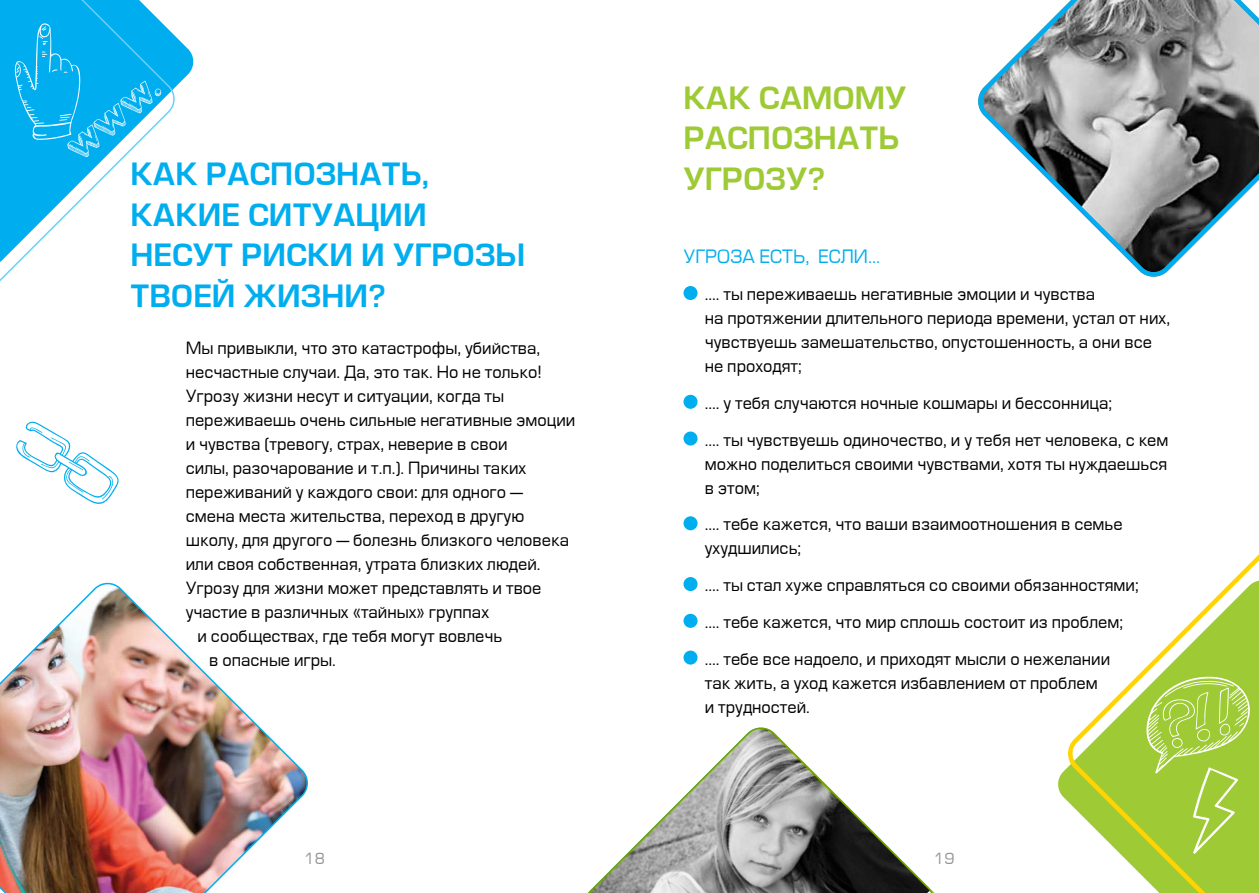
<style>
.page{position:relative;width:1259px;height:893px;background:#fff}
.page>*{position:absolute;margin:0;border:0;box-sizing:border-box;transform-origin:0 0}
.t1{font:30px/40.5px "GL Europe Demi Normal";color:#00aeef}
.t2{font:30px/40.5px "GL Europe Demi Normal";color:#9eca35}
.t3{font:18px "GL Europe Normal";color:#00aeef}
.t4{font:16.5px/24px "GL Europe Normal";color:#000}
.t5{font:15px "GL Europe Normal";color:#939598}
</style>
<div class="page">
<svg style="left:178px;top:39px;width:16px;height:46px"></svg>
<svg style="left:0;top:0;width:178px;height:282px"></svg>
<img style="left:0;top:582px;width:308px;height:311px">
<div style="left:683px;top:286px;width:14px;height:14px;background:#00aeef;border-radius:50%"></div>
<div style="left:683px;top:395px;width:14px;height:14px;background:#00aeef;border-radius:50%"></div>
<div style="left:683px;top:431px;width:14px;height:15px;background:#00aeef;border-radius:50%"></div>
<div style="left:683px;top:516px;width:14px;height:14px;background:#00aeef;border-radius:50%"></div>
<div style="left:683px;top:577px;width:14px;height:14px;background:#00aeef;border-radius:50%"></div>
<div style="left:683px;top:614px;width:14px;height:14px;background:#00aeef;border-radius:50%"></div>
<div style="left:683px;top:651px;width:14px;height:14px;background:#00aeef;border-radius:50%"></div>
<svg style="left:1068px;top:554px;width:191px;height:339px"></svg>
<svg style="left:587px;top:727px;width:348px;height:166px"></svg>
<svg style="left:15px;top:22px;width:148px;height:135px"></svg>
<svg style="left:16px;top:421px;width:103px;height:83px"></svg>
<svg style="left:69px;top:462px;width:15px;height:8px"></svg>
<svg style="left:1145px;top:675px;width:110px;height:179px"></svg>
<svg style="left:978px;top:0;width:281px;height:277px"></svg>
<h1 class="t1" style="left:130px;top:155px;width:396px">КАК РАСПОЗНАТЬ,<br>КАКИЕ СИТУАЦИИ<br>НЕСУТ РИСКИ И УГРОЗЫ<br>ТВОЕЙ ЖИЗНИ?</h1>
<p class="t4" style="left:186px;top:337px;width:356px">Мы привыкли, что это катастрофы, убийства,</p>
<p class="t4" style="left:186px;top:361px;width:357px">несчастные случаи. Да, это так. Но не только!</p>
<p class="t4" style="left:186px;top:385px;width:320px">Угрозу жизни несут и ситуации, когда ты</p>
<p class="t4" style="left:186px;top:409px;width:391px">переживаешь очень сильные негативные эмоции</p>
<p class="t4" style="left:186px;top:433px;width:323px">и чувства (тревогу, страх, неверие в свои</p>
<p class="t4" style="left:186px;top:457px;width:342px">силы, разочарование и т.п.). Причины таких</p>
<p class="t4" style="left:186px;top:481px;width:339px">переживаний у каждого свои: для одного —</p>
<p class="t4" style="left:186px;top:505px;width:340px">смена места жительства, переход в другую</p>
<p class="t4" style="left:186px;top:529px;width:385px">школу, для другого — болезнь близкого человека</p>
<p class="t4" style="left:186px;top:553px;width:356px">или своя собственная, утрата близких людей.</p>
<p class="t4" style="left:186px;top:577px;width:357px">Угрозу для жизни может представлять и твое</p>
<p class="t4" style="left:186px;top:601px;width:305px">участие в различных «тайных» группах</p>
<p class="t4" style="left:197px;top:625px;width:306px">и сообществах, где тебя могут вовлечь</p>
<p class="t4" style="left:209px;top:649px;width:128px">в опасные игры.</p>
<h1 class="t2" style="left:683px;top:78px;width:225px">КАК САМОМУ<br>РАСПОЗНАТЬ<br>УГРОЗУ?</h1>
<p class="t3" style="left:683px;top:247px;width:198px">УГРОЗА ЕСТЬ, ЕСЛИ…</p>
<p class="t4" style="left:705px;top:283px;width:467px">…. ты переживаешь негативные эмоции и чувства<br>на протяжении длительного периода времени, устал от них, чувствуешь замешательство, опустошенность, а они все не проходят;</p>
<p class="t4" style="left:705px;top:391px;width:409px">…. у тебя случаются ночные кошмары и бессонница;</p>
<p class="t4" style="left:705px;top:428px;width:465px;text-align:justify">…. ты чувствуешь одиночество, и у тебя нет человека, с кем можно поделиться своими чувствами, хотя ты нуждаешься в этом;</p>
<p class="t4" style="left:705px;top:513px;width:419px">…. тебе кажется, что ваши взаимоотношения в семье ухудшились;</p>
<p class="t4" style="left:705px;top:574px;width:435px">…. ты стал хуже справляться со своими обязанностями;</p>
<p class="t4" style="left:705px;top:610px;width:420px">…. тебе кажется, что мир сплошь состоит из проблем;</p>
<p class="t4" style="left:705px;top:647px;width:407px">…. тебе все надоело, и приходят мысли о нежелании так жить, а уход кажется избавлением от проблем и трудностей.</p>
<p class="t5" style="left:304px;top:851px;width:22px">18</p>
<p class="t5" style="left:933px;top:851px;width:22px">19</p>
</div>
